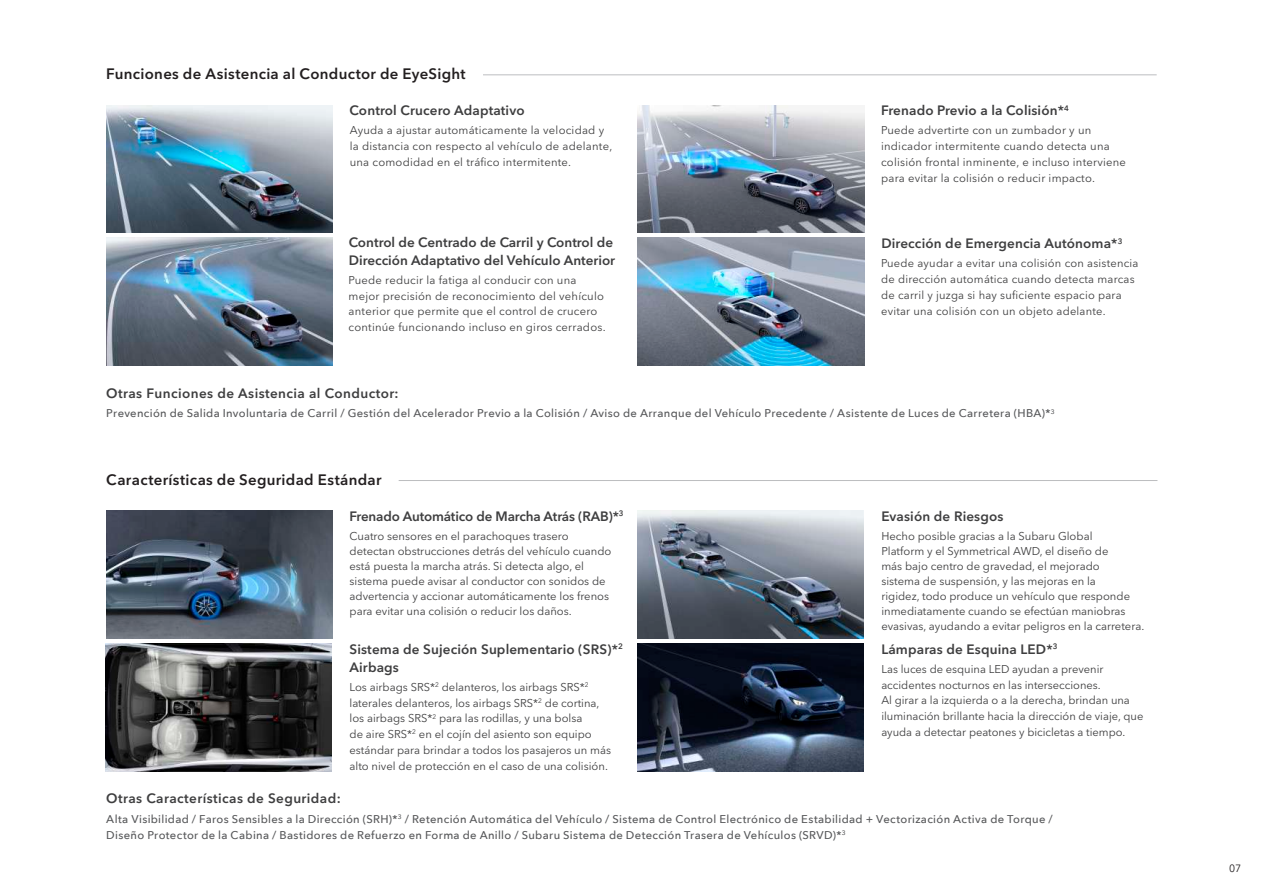
<style>
.page{position:relative;width:1263px;height:893px;background:#fff}
.page>*{position:absolute;margin:0;border:0;box-sizing:border-box;transform-origin:0 0}
.t1{font:600 15px "Avenir Next LT Pro";letter-spacing:.02em;color:#231f20}
.t2{font:600 13.5px/18px "Avenir Next LT Pro";letter-spacing:.01em;color:#3e3e3f}
.t3{font:600 13.5px "Avenir Next LT Pro";letter-spacing:.03em;color:#3e3e3f}
.t4{font:600 13.5px "Avenir Next LT Pro";letter-spacing:-.01em;color:#3e3e3f}
.t5{font:11.25px/15px "Avenir Next LT Pro";color:#3e3e3f}
.t6{font:11.25px/15.8px "Avenir Next LT Pro";letter-spacing:.02em;color:#3e3e3f}
.t7{font:500 11.25px/15.8px "Avenir Next";letter-spacing:.03em;color:#57585a}
.t8{font:10.5px "Avenir Next LT Pro";color:#231f20}
.t9{font:600 7.8px "Avenir Next LT Pro";color:#3e3e3f}
</style>
<div class="page">
<img style="left:106px;top:105px;width:227px;height:128px">
<img style="left:638px;top:105px;width:226px;height:128px">
<img style="left:638px;top:238px;width:226px;height:127px">
<img style="left:106px;top:238px;width:227px;height:127px">
<img style="left:106px;top:511px;width:227px;height:127px">
<img style="left:105px;top:644px;width:227px;height:127px">
<img style="left:638px;top:511px;width:226px;height:127px">
<img style="left:638px;top:644px;width:226px;height:127px">
<hr style="left:399px;top:480px;width:758px;height:1px;background:#bcbdc0">
<hr style="left:483px;top:74px;width:674px;height:1px;background:#bcbdc0">
<h1 class="t1" style="left:106px;top:65px;width:361px">Funciones de Asistencia al Conductor de EyeSight</h1>
<p class="t2" style="left:350px;top:101px;width:177px">Control Crucero Adaptativo</p>
<p class="t2" style="left:881px;top:101px;width:189px">Frenado Previo a la Colisión*<sup>4</sup></p>
<p class="t6" style="left:350px;top:123px;width:264px">Ayuda a ajustar automáticamente la velocidad y la distancia con respecto al vehículo de adelante, una comodidad en el tráfico intermitente.</p>
<p class="t6" style="left:881px;top:123px;width:246px">Puede advertirte con un zumbador y un indicador intermitente cuando detecta una colisión frontal inminente, e incluso interviene para evitar la colisión o reducir impacto.</p>
<p class="t2" style="left:349px;top:233px;width:266px">Control de Centrado de Carril y Control de</p>
<p class="t9" style="left:1118px;top:236px;width:6px">3</p>
<p class="t2" style="left:349px;top:251px;width:268px">Dirección Adaptativo del Vehículo Anterior</p>
<p class="t2" style="left:881px;top:234px;width:238px">Dirección de Emergencia Autónoma*</p>
<p class="t6" style="left:881px;top:255px;width:259px">Puede ayudar a evitar una colisión con asistencia de dirección automática cuando detecta marcas de carril y juzga si hay suficiente espacio para evitar una colisión con un objeto adelante.</p>
<p class="t6" style="left:349px;top:272px;width:258px">Puede reducir la fatiga al conducir con una mejor precisión de reconocimiento del vehículo anterior que permite que el control de crucero continúe funcionando incluso en giros cerrados.</p>
<p class="t3" style="left:106px;top:385px;width:294px">Otras Funciones de Asistencia al Conductor:</p>
<p class="t7" style="left:106px;top:405px;width:950px">Prevención de Salida Involuntaria de Carril / Gestión del Acelerador Previo a la Colisión / Aviso de Arranque del Vehículo Precedente / Asistente de Luces de Carretera (HBA)*<sup>3</sup></p>
<h1 class="t1" style="left:106px;top:471px;width:277px">Características de Seguridad Estándar</h1>
<p class="t4" style="left:350px;top:508px;width:276px">Frenado Automático de Marcha Atrás (RAB)*<sup>3</sup></p>
<p class="t5" style="left:349px;top:529px;width:263px">Cuatro sensores en el parachoques trasero detectan obstrucciones detrás del vehículo cuando está puesta la marcha atrás. Si detecta algo, el sistema puede avisar al conductor con sonidos de advertencia y accionar automáticamente los frenos para evitar una colisión o reducir los daños.</p>
<p class="t2" style="left:350px;top:640px;width:275px">Sistema de Sujeción Suplementario (SRS)*<sup>2<br></sup>Airbags</p>
<p class="t3" style="left:106px;top:790px;width:236px">Otras Características de Seguridad:</p>
<p class="t5" style="left:349px;top:679px;width:263px;line-height:15.8px">Los airbags SRS*<sup>2</sup> delanteros, los airbags SRS*<sup>2 </sup>laterales delanteros, los airbags SRS*<sup>2</sup> de cortina, los airbags SRS*<sup>2</sup> para las rodillas, y una bolsa<br>de aire SRS*<sup>2</sup> en el cojín del asiento son equipo estándar para brindar a todos los pasajeros un más alto nivel de protección en el caso de una colisión.</p>
<p class="t2" style="left:881px;top:507px;width:124px">Evasión de Riesgos</p>
<p class="t5" style="left:881px;top:529px;width:264px">Hecho posible gracias a la Subaru Global<br>Platform y el Symmetrical AWD, el diseño de<br>más bajo centro de gravedad, el mejorado<br>sistema de suspensión, y las mejoras en la<br>rigidez, todo produce un vehículo que responde inmediatamente cuando se efectúan maniobras evasivas, ayudando a evitar peligros en la carretera.</p>
<p class="t2" style="left:881px;top:640px;width:178px">Lámparas de Esquina LED*<sup>3</sup></p>
<p class="t5" style="left:881px;top:661px;width:264px;line-height:15.8px">Las luces de esquina LED ayudan a prevenir accidentes nocturnos en las intersecciones.<br>Al girar a la izquierda o a la derecha, brindan una iluminación brillante hacia la dirección de viaje, que ayuda a detectar peatones y bicicletas a tiempo.</p>
<p class="t7" style="left:106px;top:811px;width:948px">Alta Visibilidad / Faros Sensibles a la Dirección (SRH)*<sup>3</sup> / Retención Automática del Vehículo / Sistema de Control Electrónico de Estabilidad + Vectorización Activa de Torque /<br>Diseño Protector de la Cabina / Bastidores de Refuerzo en Forma de Anillo / Subaru Sistema de Detección Trasera de Vehículos (SRVD)*<sup>3</sup></p>
<p class="t8" style="left:1229px;top:862px;width:14px">07</p>
</div>
